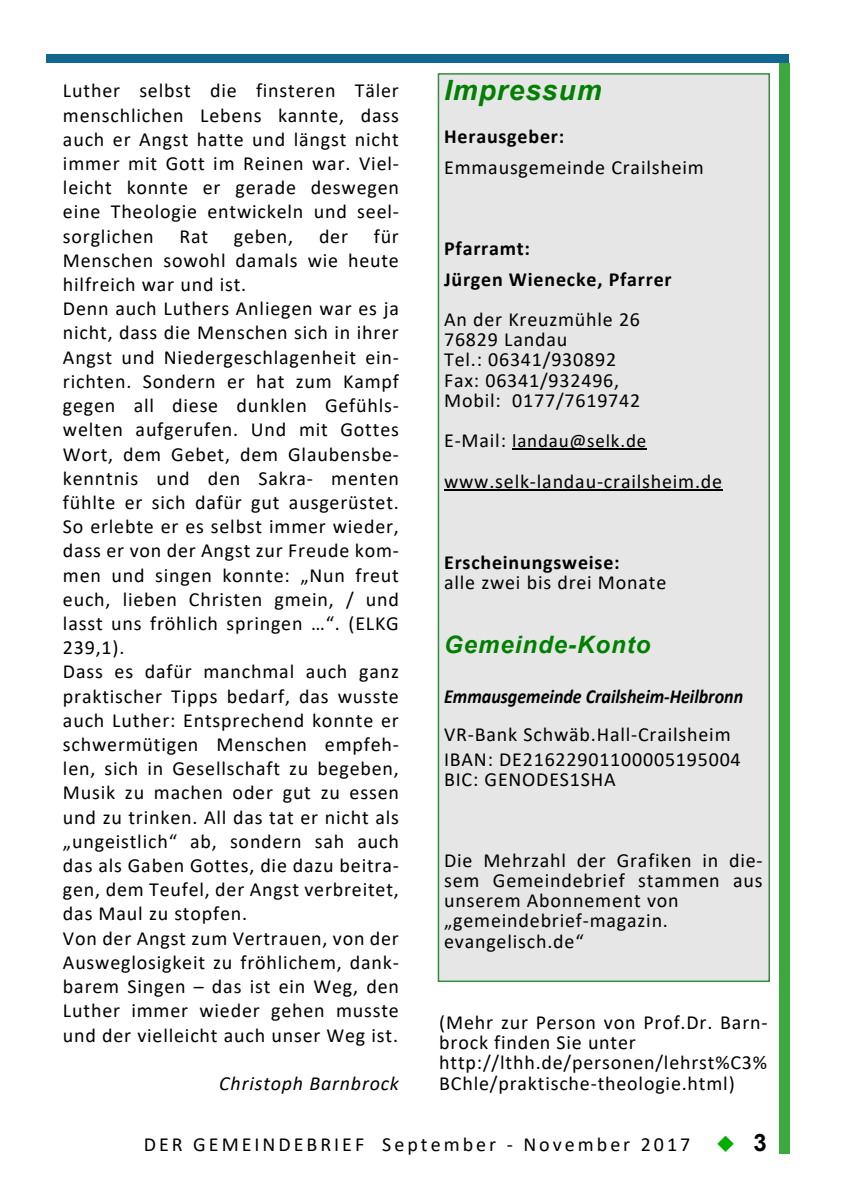
<style>
.page{position:relative;width:842px;height:1191px;background:#fff}
.page>*{position:absolute;margin:0;border:0;box-sizing:border-box;transform-origin:0 0}
.t1{font:italic 700 28px "Arial";letter-spacing:.035em;color:#008000}
.t2{font:italic 700 24px "Arial";letter-spacing:.04em;color:#008000}
.t3{font:700 24px "Arial";color:#000}
.t4{font:20px/24.2px "Calibri";letter-spacing:.04em;color:#000}
.t5{font:700 20px/30.4px "Calibri";letter-spacing:.04em;color:#000}
.t6{font:20px "Calibri";letter-spacing:.15em;color:#000}
.t7{font:italic 700 20px "Calibri";color:#000;scale:.9 1}
.t8{font:italic 20px "Calibri";letter-spacing:.04em;color:#000}
.t9{font:19px "Calibri";letter-spacing:.04em;color:#000}
.s1{font-size:20px}
.s2{color:#00ae00}
</style>
<div class="page">
<div style="left:779px;top:63px;width:10px;height:1090px;background:#3ba93e"></div>
<div style="left:46px;top:55px;width:743px;height:8px;background:#12678f"></div>
<div style="left:438px;top:74px;width:331px;height:907px;background:#e6e6e6"></div>
<div style="left:438px;top:73px;width:332px;height:909px;border:2px solid #348c3e"></div>
<hr style="left:512px;top:449px;width:135px;height:1px;background:#000">
<hr style="left:444px;top:489px;width:279px;height:1px;background:#000">
<p class="t4" style="left:63px;top:80px;width:337px;text-align:justify">Luther selbst die finsteren Täler menschlichen Lebens kannte, dass auch er Angst hatte und längst nicht immer mit Gott im Reinen war. Viel&shy;leicht konnte er gerade deswegen eine Theologie entwickeln und seel&shy;sorglichen</p>
<p class="t4" style="left:63px;top:225px;width:337px;text-indent:311px">für<br>Menschen sowohl damals wie heute hilfreich war und ist.<br>Denn auch Luthers Anliegen war es ja nicht, dass die Menschen sich in ihrer<br>Angst und Niedergeschlagenheit ein&shy;richten. Sondern er hat zum Kampf gegen all diese dunklen Gefühls&shy;welten aufgerufen. Und mit Gottes<br>Wort, dem Gebet, dem Glaubensbe&shy;kenntnis und den Sakra- menten fühlte er sich dafür gut ausgerüstet.<br>So erlebte er es selbst immer wieder, dass er von der Angst zur Freude kom&shy;men und singen konnte: „Nun freut euch, lieben Christen gmein, / und lasst uns fröhlich springen …“. (ELKG<br>239,1).<br>Dass es dafür manchmal auch ganz praktischer Tipps bedarf, das wusste auch Luther: Entsprechend konnte er schwermütigen Menschen empfeh&shy;len, sich in Gesellschaft zu begeben,<br>Musik zu machen oder gut zu essen und zu trinken. All das tat er nicht als „ungeistlich“ ab, sondern sah auch das als Gaben Gottes, die dazu beitra&shy;gen, dem Teufel, der Angst verbreitet, das Maul zu stopfen.<br>Von der Angst zum Vertrauen, von der<br>Ausweglosigkeit zu fröhlichem, dank&shy;barem Singen – das ist ein Weg, den<br>Luther immer wieder gehen musste und der vielleicht auch unser Weg ist.</p>
<p class="t8" style="left:219px;top:1075px;width:181px">Christoph Barnbrock</p>
<p class="t4" style="left:179px;top:225px;width:30px">Rat</p>
<p class="t4" style="left:234px;top:225px;width:61px">geben,</p>
<p class="t4" style="left:319px;top:225px;width:31px">der</p>
<h1 class="t1" style="left:444px;top:80px;width:159px">Impressum</h1>
<p class="t5" style="left:444px;top:123px;width:122px">Herausgeber:</p>
<p class="t4" style="left:444px;top:157px;width:261px">Emmausgemeinde Crailsheim</p>
<p class="t5" style="left:444px;top:235px;width:229px">Pfarramt:<br>Jürgen Wienecke, Pfarrer</p>
<p class="t4" style="left:444px;top:311px;width:198px;line-height:20.2px">An der Kreuzmühle 26<br>76829 Landau<br>Tel.: 06341/930892<br>Fax: 06341/932496,<br>Mobil: 0177/7619742</p>
<p class="t9" style="left:444px;top:433px;width:204px"><span class="s1">E-Mail:</span> landau@selk.de</p>
<p class="t4" style="left:444px;top:470px;width:280px">www.selk-landau-crailsheim.de</p>
<p class="t5" style="left:444px;top:548px;width:177px">Erscheinungsweise:</p>
<p class="t4" style="left:444px;top:571px;width:224px">alle zwei bis drei Monate</p>
<p class="t2" style="left:444px;top:636px;width:208px">Gemeinde-Konto</p>
<p class="t7" style="left:444px;top:688px;width:334px">Emmausgemeinde Crailsheim-Heilbronn</p>
<p class="t4" style="left:444px;top:723px;width:298px;line-height:25px">VR-Bank Schwäb.Hall-Crailsheim<br>IBAN: DE21622901100005195004</p>
<p class="t4" style="left:444px;top:769px;width:173px">BIC: GENODES1SHA</p>
<p class="t4" style="left:444px;top:851px;width:320px;line-height:20.2px">Die Mehrzahl der Grafiken in die&shy;sem Gemeindebrief stammen aus unserem Abonnement von „gemeindebrief-magazin. evangelisch.de“</p>
<p class="t4" style="left:439px;top:1013px;width:330px;line-height:20.2px">(Mehr zur Person von Prof.Dr. Barn&shy;brock finden Sie unter http://lthh.de/personen/lehrst%C3% BChle/praktische-theologie.html)</p>
<p class="t6" style="left:144px;top:1136px;width:548px">DER GEMEINDEBRIEF September - November 2017</p>
<p class="t3" style="left:716px;top:1134px;width:52px"><span class="s2">◆</span> 3</p>
</div>
